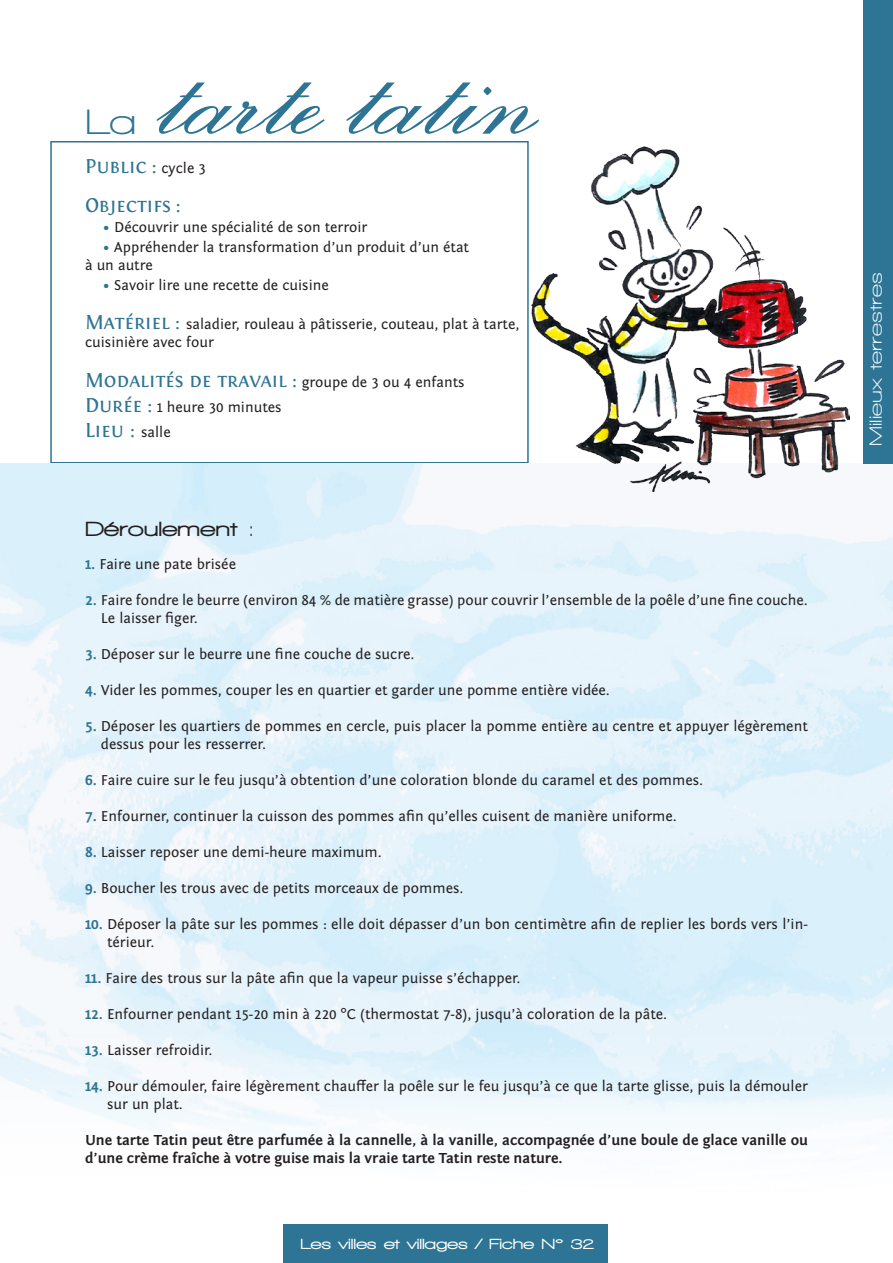
<style>
.page{position:relative;width:893px;height:1263px;background:#fff}
.page>*{position:absolute;margin:0;border:0;box-sizing:border-box;transform-origin:0 0}
.t1{font:135px "Exmouth";color:#2e7494}
.t2{font:700 36px "Walkway Expand";color:#2e7494}
.t3{font:21px "Fontin Small Caps";color:#2e7494}
.t4{font:900 21px "Walkway Expand";color:#231f20}
.t5{font:700 18px "Walkway Expand";color:#fff}
.t6{font:15px/18px "Fontin Sans";color:#231f20}
.t7{font:700 15px/18px "Fontin Sans";color:#231f20}
.t8{font:900 15px "Walkway Expand";color:#fff}
.s1{font-family:"Fontin Sans";font-size:15px;color:#231f20}
.s2{font-size:16.5px;color:#2e7494}
.s3{font-family:"Fontin Small Caps";font-size:21px;color:#2e7494}
.s4{font-weight:700}
.s5{font-weight:700;color:#2e7494}
</style>
<div class="page">
<div style="left:50px;top:141px;width:479px;height:322px;border:2px solid #2e7494"></div>
<img style="left:0;top:463px;width:893px;height:688px">
<img style="left:531px;top:146px;width:319px;height:345px">
<div style="left:863px;top:0;width:30px;height:463px;background:#2e7494"></div>
<div style="left:283px;top:1225px;width:325px;height:38px;background:#2e7494"></div>
<p class="t1" style="left:171px;top:9px;width:382px">tarte tatin</p>
<p class="t3" style="left:85px;top:154px;width:122px">Public : <span class="s1">cycle 3</span></p>
<p class="t3" style="left:85px;top:194px;width:97px">Objectifs :</p>
<p class="t6" style="left:103px;top:218px;width:266px"><span class="s2">•</span> Découvrir une spécialité de son terroir</p>
<p class="t6" style="left:103px;top:238px;width:368px"><span class="s2">•</span> Appréhender la transformation d’un produit d’un état</p>
<p class="t6" style="left:85px;top:256px;width:69px">à un autre</p>
<p class="t6" style="left:103px;top:276px;width:227px"><span class="s2">•</span> Savoir lire une recette de cuisine</p>
<p class="t6" style="left:85px;top:316px;width:436px"><span class="s3">Matériel :</span> saladier, rouleau à pâtisserie, couteau, plat à tarte,</p>
<p class="t6" style="left:85px;top:334px;width:130px">cuisinière avec four</p>
<p class="t3" style="left:85px;top:368px;width:381px">Modalités de travail : <span class="s1">groupe de 3 ou 4 enfants</span></p>
<p class="t6" style="left:85px;top:398px;width:198px"><span class="s3">Durée :</span> 1 heure 30 minutes</p>
<p class="t3" style="left:85px;top:419px;width:87px">Lieu : <span class="s1">salle</span></p>
<p class="t2" style="left:85px;top:102px;width:53px">La</p>
<p class="t4" style="left:85px;top:518px;width:171px">Déroulement <span class="s4">:</span></p>
<p class="t6" style="left:85px;top:555px;width:153px"><span class="s5">1.</span> Faire une pate brisée</p>
<p class="t6" style="left:101px;top:591px;width:708px;text-indent:-16px"><span class="s5">2.</span> Faire fondre le beurre (environ 84 % de matière grasse) pour couvrir l’ensemble de la poêle d’une fine couche.<br>Le laisser figer.</p>
<p class="t6" style="left:85px;top:645px;width:331px"><span class="s5">3.</span> Déposer sur le beurre une fine couche de sucre.</p>
<p class="t6" style="left:85px;top:681px;width:526px"><span class="s5">4.</span> Vider les pommes, couper les en quartier et garder une pomme entière vidée.</p>
<p class="t6" style="left:101px;top:717px;width:708px;text-indent:-16px"><span class="s5">5.</span> Déposer les quartiers de pommes en cercle, puis placer la pomme entière au centre et appuyer légèrement dessus pour les resserrer.</p>
<p class="t6" style="left:85px;top:771px;width:620px"><span class="s5">6.</span> Faire cuire sur le feu jusqu’à obtention d’une coloration blonde du caramel et des pommes.</p>
<p class="t6" style="left:85px;top:807px;width:593px"><span class="s5">7.</span> Enfourner, continuer la cuisson des pommes afin qu’elles cuisent de manière uniforme.</p>
<p class="t6" style="left:85px;top:843px;width:298px"><span class="s5">8.</span> Laisser reposer une demi-heure maximum.</p>
<p class="t6" style="left:85px;top:879px;width:380px"><span class="s5">9.</span> Boucher les trous avec de petits morceaux de pommes.</p>
<p class="t6" style="left:107px;top:915px;width:702px;text-indent:-22px"><span class="s5">10.</span> Déposer la pâte sur les pommes : elle doit dépasser d’un bon centimètre afin de replier les bords vers l’in&shy;térieur.</p>
<p class="t6" style="left:85px;top:969px;width:437px"><span class="s5">11.</span> Faire des trous sur la pâte afin que la vapeur puisse s’échapper.</p>
<p class="t6" style="left:85px;top:1005px;width:584px"><span class="s5">12.</span> Enfourner pendant 15-20 min à 220 °C (thermostat 7-8), jusqu’à coloration de la pâte.</p>
<p class="t6" style="left:85px;top:1041px;width:129px"><span class="s5">13.</span> Laisser refroidir.</p>
<p class="t6" style="left:107px;top:1077px;width:702px;text-indent:-22px"><span class="s5">14.</span> Pour démouler, faire légèrement chauffer la poêle sur le feu jusqu’à ce que la tarte glisse, puis la démouler sur un plat.</p>
<p class="t7" style="left:85px;top:1131px;width:724px">Une tarte Tatin peut être parfumée à la cannelle, à la vanille, accompagnée d’une boule de glace vanille ou d’une crème fraîche à votre guise mais la vraie tarte Tatin reste nature.</p>
<p class="t8" style="left:301px;top:1236px;width:295px">Les villes et villages / Fiche N° 32</p>
<p class="t5" style="left:866px;top:446px;width:175px;rotate:-90deg">Milieux terrestres</p>
</div>
